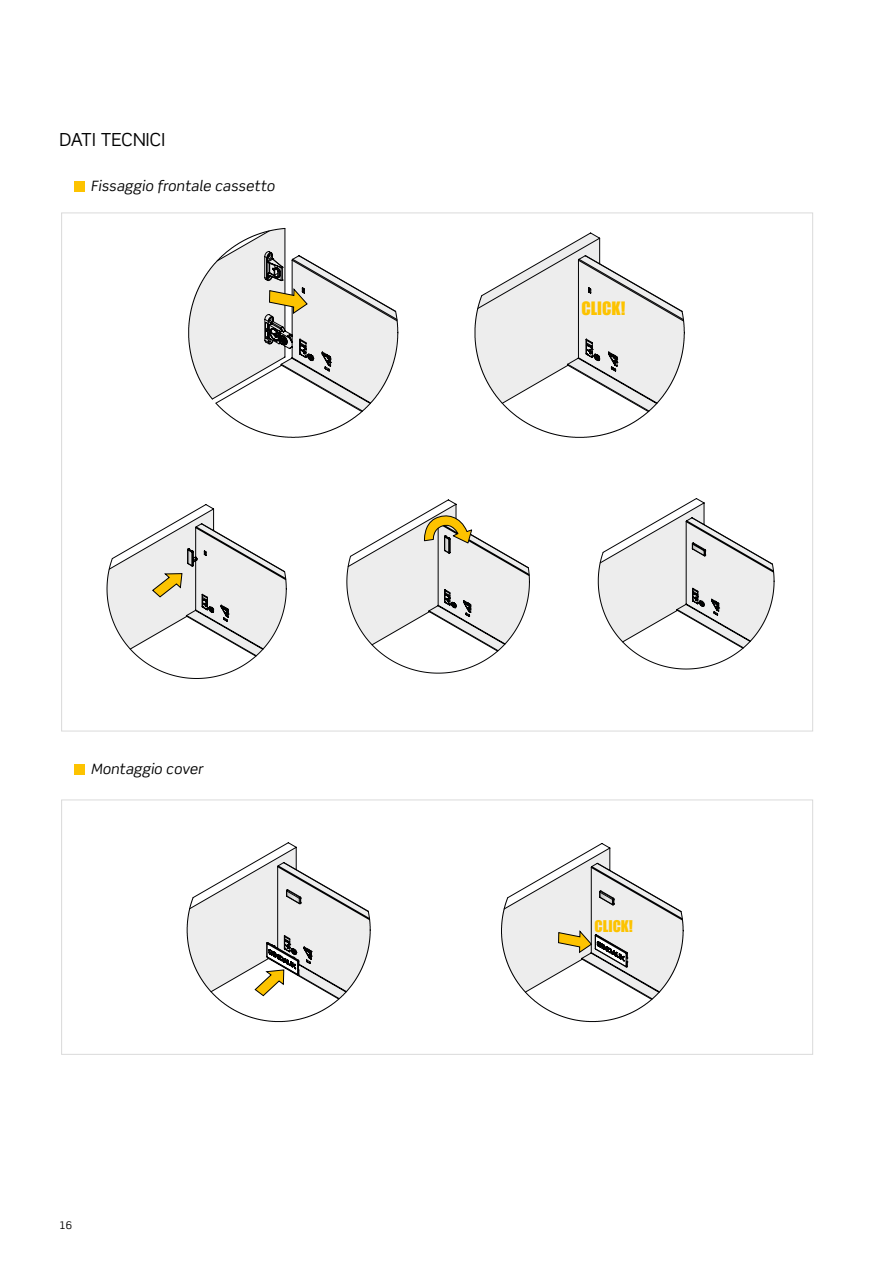
<style>
.page{position:relative;width:893px;height:1263px;background:#fff}
.page>*{position:absolute;margin:0;border:0;box-sizing:border-box;transform-origin:0 0}
.t1{font:18px "Scene Pro";letter-spacing:.01em;color:#000}
.t2{font:16.95px "Impact";color:#fdc300}
.t3{font:14.85px "Impact";color:#fdc300}
.t4{font:italic 14.25px "Scene Pro";letter-spacing:.01em;color:#000}
.t5{font:10.5px "Scene Pro";color:#000}
</style>
<div class="page">
<div style="left:74px;top:764px;width:10px;height:11px;background:#fdc300"></div>
<div style="left:74px;top:181px;width:10px;height:10px;background:#fdc300"></div>
<div style="left:61px;top:799px;width:752px;height:256px;border:1px solid #dadada"></div>
<svg style="left:475px;top:232px;width:210px;height:206px"></svg>
<svg style="left:188px;top:228px;width:210px;height:210px"></svg>
<svg style="left:187px;top:842px;width:183px;height:180px"></svg>
<svg style="left:501px;top:843px;width:183px;height:179px"></svg>
<svg style="left:598px;top:498px;width:177px;height:171px"></svg>
<svg style="left:107px;top:504px;width:180px;height:175px"></svg>
<svg style="left:347px;top:499px;width:183px;height:174px"></svg>
<p class="t1" style="left:60px;top:128px;width:107px">DATI TECNICI</p>
<p class="t4" style="left:91px;top:177px;width:186px">Fissaggio frontale cassetto</p>
<p class="t4" style="left:91px;top:760px;width:114px">Montaggio cover</p>
<p class="t5" style="left:60px;top:1219px;width:14px">16</p>
<p class="t2" style="left:581px;top:296px;width:45px">CLICK!</p>
<p class="t3" style="left:595px;top:914px;width:40px">CLICK!</p>
</div>
